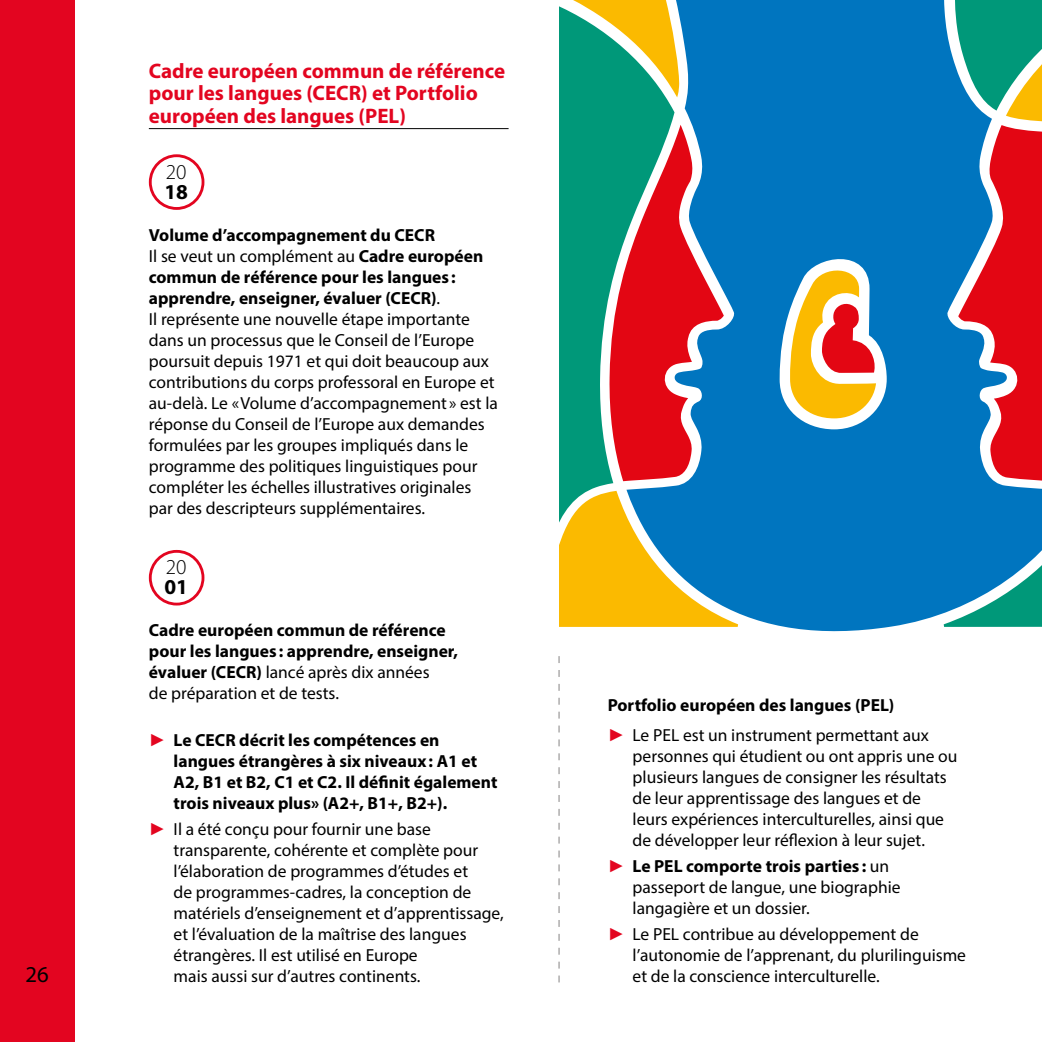
<style>
.page{position:relative;width:1042px;height:1042px;background:#fff}
.page>*{position:absolute;margin:0;border:0;box-sizing:border-box;transform-origin:0 0}
.t1{font:22.75px "Myriad Pro";color:#000}
.t2{font:300 21.18px "Myriad Pro";color:#000}
.t3{font:700 21.18px "Myriad Pro";color:#000}
.t4{font:700 21px/22.8px "Myriad Pro";color:#e30520}
.t5{font:17.5px/21px "Myriad Pro";color:#000}
.t6{font:700 17.5px/21px "Myriad Pro";color:#000}
.s1{font-weight:700}
.s2{font-weight:400}
.s3{font-family:"Arial";font-weight:400;color:#e30520}
.s4{font-family:"Arial";color:#e30520}
</style>
<div class="page">
<div style="left:0;top:0;width:74px;height:1042px;background:#e30520"></div>
<svg style="left:558px;top:656px;width:2px;height:326px"></svg>
<hr style="left:149px;top:128px;width:359px;height:1px;background:#000">
<div style="left:149px;top:154px;width:55px;height:56px;border:3px solid #e30520;border-radius:50%"></div>
<div style="left:149px;top:550px;width:55px;height:55px;border:3px solid #e30520;border-radius:50%"></div>
<div style="left:674px;top:0;width:269px;height:632px;background:#0075bf"></div>
<svg style="left:943px;top:0;width:99px;height:627px;background:#65708b"></svg>
<svg style="left:573px;top:0;width:107px;height:97px"></svg>
<svg style="left:560px;top:491px;width:178px;height:136px;background:#9da458"></svg>
<svg style="left:674px;top:125px;width:50px;height:356px"></svg>
<svg style="left:560px;top:2px;width:114px;height:538px;background:#6d8165"></svg>
<svg style="left:779px;top:247px;width:108px;height:182px"></svg>
<p class="t4" style="left:149px;top:59px;width:358px">Cadre européen commun de référence pour les langues (CECR) et Portfolio européen des langues (PEL)</p>
<p class="t2" style="left:166px;top:159px;width:22px">20</p>
<p class="t3" style="left:164px;top:178px;width:25px">18</p>
<p class="t5" style="left:149px;top:224px;width:351px"><span class="s1">Volume d’accompagnement du CECR<br></span>Il se veut un complément au <span class="s1">Cadre européen commun de référence pour les langues : apprendre, enseigner, évaluer (CECR)</span>.<br>Il représente une nouvelle étape importante dans un processus que le Conseil de l’Europe poursuit depuis 1971 et qui doit beaucoup aux contributions du corps professoral en Europe et au-delà. Le «Volume d’accompagnement » est la réponse du Conseil de l’Europe aux demandes formulées par les groupes impliqués dans le programme des politiques linguistiques pour compléter les échelles illustratives originales par des descripteurs supplémentaires.</p>
<p class="t2" style="left:166px;top:554px;width:22px">20</p>
<p class="t3" style="left:164px;top:573px;width:25px">01</p>
<p class="t6" style="left:149px;top:619px;width:311px">Cadre européen commun de référence pour les langues : apprendre, enseigner, évaluer (CECR) <span class="s2">lancé après dix années<br>de préparation et de tests.</span></p>
<p class="t6" style="left:174px;top:729px;width:325px;text-indent:-25px"><span class="s3">►</span> Le CECR décrit les compétences en langues étrangères à six niveaux: A1 et A2, B1 et B2, C1 et C2. Il définit également trois niveaux plus» (A2+, B1+, B2+).</p>
<p class="t5" style="left:174px;top:819px;width:332px;text-indent:-25px"><span class="s4">►</span> Il a été conçu pour fournir une base transparente, cohérente et complète pour l’élaboration de programmes d’études et<br>de programmes-cadres, la conception de matériels d’enseignement et d’apprentissage, et l’évaluation de la maîtrise des langues étrangères. Il est utilisé en Europe<br>mais aussi sur d’autres continents.</p>
<p class="t5" style="left:608px;top:689px;width:323px;line-height:31px"><span class="s1">Portfolio européen des langues (PEL)<br></span><span class="s4">►</span> Le PEL est un instrument permettant aux</p>
<p class="t5" style="left:632px;top:746px;width:326px">personnes qui étudient ou ont appris une ou plusieurs langues de consigner les résultats de leur apprentissage des langues et de leurs expériences interculturelles, ainsi que de développer leur réflexion à leur sujet.</p>
<p class="t5" style="left:632px;top:856px;width:269px;text-indent:-25px"><span class="s4">►</span> <span class="s1">Le PEL comporte trois parties :</span> un passeport de langue, une biographie langagière et un dossier.</p>
<p class="t5" style="left:632px;top:924px;width:335px;text-indent:-25px"><span class="s4">►</span> Le PEL contribue au développement de l’autonomie de l’apprenant, du plurilinguisme</p>
<h1 class="t1" style="left:26px;top:961px;width:25px">26</h1>
<p class="t5" style="left:632px;top:966px;width:249px">et de la conscience interculturelle.</p>
</div>
